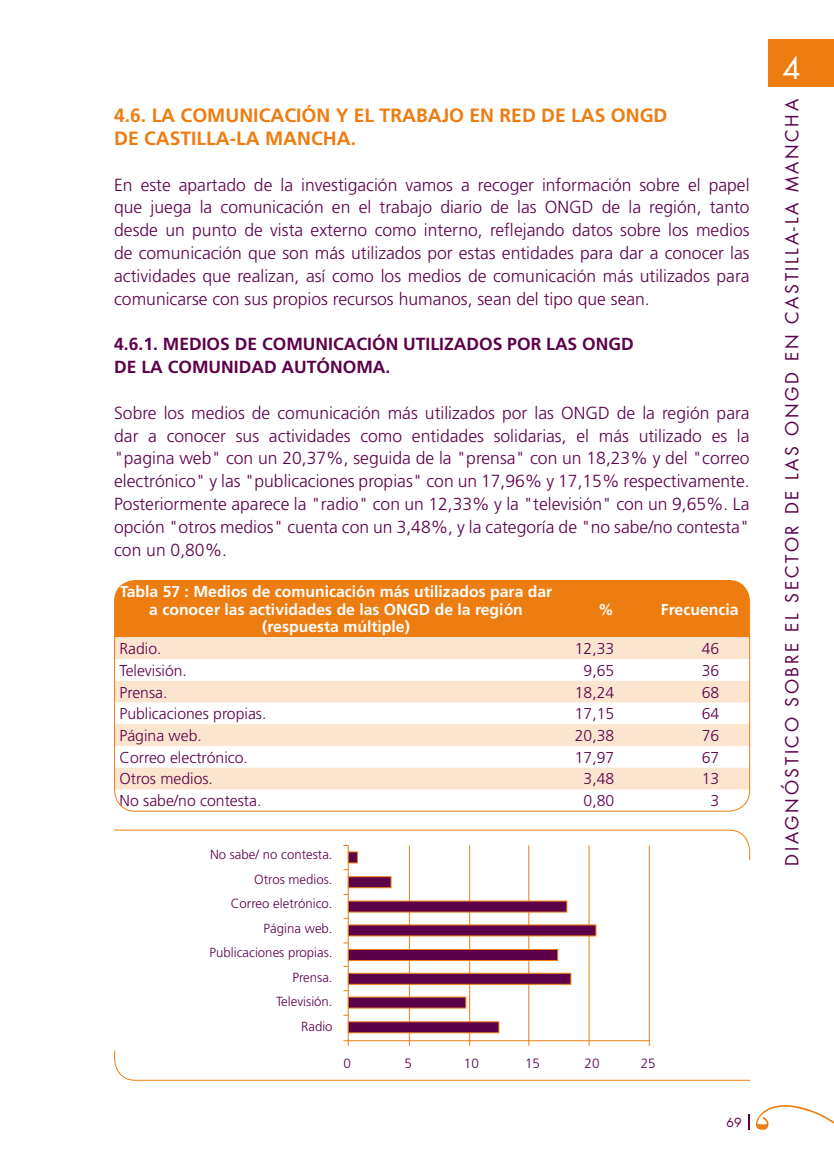
<style>
.page{position:relative;width:834px;height:1176px;background:#fff}
.page>*{position:absolute;margin:0;border:0;box-sizing:border-box;transform-origin:0 0}
.t1{font:29.75px "Futura";color:#fff}
.t2{font:700 19.25px/22.8px "Frutiger";color:#ee7d11}
.t3{font:300 17.5px/22.8px "Frutiger";color:#5d004a;text-align:justify}
.t4{font:700 17.5px/22.8px "Frutiger";color:#5d004a}
.t5{font:17.5px "Futura";letter-spacing:.15em;color:#5d004a}
.t6{font:300 15.75px "Frutiger";color:#5d004a}
.t7{font:700 15.75px/17.5px "Frutiger";color:#fff;text-align:center}
.t8{font:300 13.47px "Frutiger";color:#5d004a}
.t9{font:300 13.12px/24.5px "Frutiger";color:#5d004a;text-align:right}
.t10{font:12.25px "Futura";color:#5d004a}
</style>
<div class="page">
<div style="left:768px;top:40px;width:65px;height:47px;background:#ee7d11"></div>
<div style="left:115px;top:580px;width:634px;height:57px;background:#ee7d11"></div>
<svg style="left:116px;top:637px;width:631px;height:152px;fill:#fce5cf"></svg>
<div style="left:114px;top:580px;width:635px;height:231px;border:1px solid #ee7d11;border-radius:21px"></div>
<svg style="left:114px;top:1034px;width:719px;height:96px"></svg>
<hr style="left:343px;top:1040px;width:306px;height:1px;background:#ee7d11">
<hr style="left:348px;top:845px;width:1px;height:200px;background:#ee7d11">
<hr style="left:409px;top:845px;width:1px;height:200px;background:#ee7d11">
<hr style="left:469px;top:845px;width:1px;height:200px;background:#ee7d11">
<hr style="left:528px;top:845px;width:1px;height:200px;background:#ee7d11">
<hr style="left:588px;top:845px;width:1px;height:200px;background:#ee7d11">
<hr style="left:648px;top:845px;width:1px;height:200px;background:#ee7d11">
<svg style="left:114px;top:829px;width:636px;height:32px"></svg>
<div style="left:348px;top:851px;width:10px;height:12px;background:#5d004a;border:1px solid #ee7d11"></div>
<div style="left:348px;top:876px;width:43px;height:12px;background:#5d004a;border:1px solid #ee7d11"></div>
<div style="left:348px;top:900px;width:219px;height:12px;background:#5d004a;border:1px solid #ee7d11"></div>
<div style="left:348px;top:924px;width:248px;height:12px;background:#5d004a"></div>
<div style="left:348px;top:949px;width:210px;height:12px;background:#5d004a;border:1px solid #ee7d11"></div>
<div style="left:348px;top:973px;width:223px;height:11px;background:#5d004a;border:1px solid #ee7d11"></div>
<div style="left:348px;top:996px;width:118px;height:12px;background:#5d004a;border:1px solid #ee7d11"></div>
<div style="left:348px;top:1021px;width:151px;height:12px;background:#5d004a;border:1px solid #ee7d11"></div>
<p class="t2" style="left:114px;top:104px;width:554px">4.6. LA COMUNICACIÓN Y EL TRABAJO EN RED DE LAS ONG D<br>DE CASTILLA-LA MANCHA.</p>
<p class="t3" style="left:114px;top:173px;width:637px">En este apartado de la investigación vamos a recoger información sobre el papel que juega la comunicación en el trabajo diario de las ONGD de la región, tanto desde un punto de vista externo como interno, reflejando datos sobre los medios de comunicación que son más utilizados por estas entidades para dar a conocer las actividades que realizan, así como los medios de comunicación más utilizados para comunicarse con sus propios recursos humanos, sean del tipo que sean.</p>
<p class="t4" style="left:114px;top:333px;width:521px">4.6.1. MEDIOS DE COMUNICACIÓN UTILIZADOS POR LAS ONG D<br>DE LA COMUNIDAD AUTÓNOMA.</p>
<p class="t3" style="left:114px;top:402px;width:637px">Sobre los medios de comunicación más utilizados por las ONGD de la región para dar a conocer sus actividades como entidades solidarias, el más utilizado es la "pagina web" con un 20,37%, seguida de la "prensa" con un 18,23% y del "correo electrónico" y las "publicaciones propias" con un 17,96% y 17,15% respectivamente.<br>Posteriormente aparece la "radio" con un 12,33% y la "televisión" con un 9,65%. La opción "otros medios" cuenta con un 3,48%, y la categoría de "no sabe/no contesta" con un 0,80%.</p>
<p class="t7" style="left:120px;top:583px;width:434px">Tabla 57 : Medios de comunicación más utilizados para dar a conocer las actividades de las ONG D de la región (respuesta múltiple)</p>
<p class="t7" style="left:598px;top:600px;width:17px">%</p>
<p class="t7" style="left:660px;top:600px;width:79px">Frecuencia</p>
<p class="t6" style="left:119px;top:639px;width:44px">Radio.</p>
<p class="t6" style="left:574px;top:639px;width:41px">12,33</p>
<p class="t6" style="left:701px;top:639px;width:19px">46</p>
<p class="t6" style="left:119px;top:661px;width:69px">Televisión.</p>
<p class="t6" style="left:583px;top:661px;width:32px">9,65</p>
<p class="t6" style="left:701px;top:661px;width:19px">36</p>
<p class="t6" style="left:119px;top:683px;width:49px">Prensa.</p>
<p class="t6" style="left:574px;top:683px;width:41px">18,24</p>
<p class="t6" style="left:701px;top:683px;width:19px">68</p>
<p class="t6" style="left:119px;top:705px;width:148px">Publicaciones propias.</p>
<p class="t6" style="left:574px;top:705px;width:41px">17,15</p>
<p class="t6" style="left:701px;top:705px;width:19px">64</p>
<p class="t6" style="left:119px;top:726px;width:84px">Página web.</p>
<p class="t6" style="left:574px;top:726px;width:41px">20,38</p>
<p class="t6" style="left:701px;top:726px;width:19px">76</p>
<p class="t6" style="left:119px;top:748px;width:130px">Correo electrónico.</p>
<p class="t6" style="left:574px;top:748px;width:41px">17,97</p>
<p class="t6" style="left:701px;top:748px;width:19px">67</p>
<p class="t6" style="left:119px;top:770px;width:95px">Otros medios.</p>
<p class="t6" style="left:583px;top:770px;width:32px">3,48</p>
<p class="t6" style="left:701px;top:770px;width:19px">13</p>
<p class="t6" style="left:119px;top:792px;width:143px">No sabe/no contesta.</p>
<p class="t6" style="left:583px;top:792px;width:32px">0,80</p>
<p class="t6" style="left:710px;top:792px;width:10px">3</p>
<p class="t9" style="left:209px;top:842px;width:125px">No sabe/ no contesta.<br>Otros medios.<br>Correo eletrónico.<br>Página web.<br>Publicaciones propias.<br>Prensa.<br>Televisión.<br>Radio</p>
<p class="t8" style="left:343px;top:1055px;width:9px">0</p>
<p class="t8" style="left:404px;top:1055px;width:9px">5</p>
<p class="t8" style="left:464px;top:1055px;width:16px">10</p>
<p class="t8" style="left:525px;top:1055px;width:16px">15</p>
<p class="t8" style="left:584px;top:1055px;width:16px">20</p>
<p class="t8" style="left:640px;top:1055px;width:16px">25</p>
<p class="t10" style="left:726px;top:1114px;width:17px">69</p>
<h1 class="t1" style="left:782px;top:49px;width:20px">4</h1>
<p class="t5" style="left:780px;top:866px;width:766px;rotate:-90deg">Diagnóstico sobre el sector de las Ongd en Castilla-La Mancha</p>
</div>
